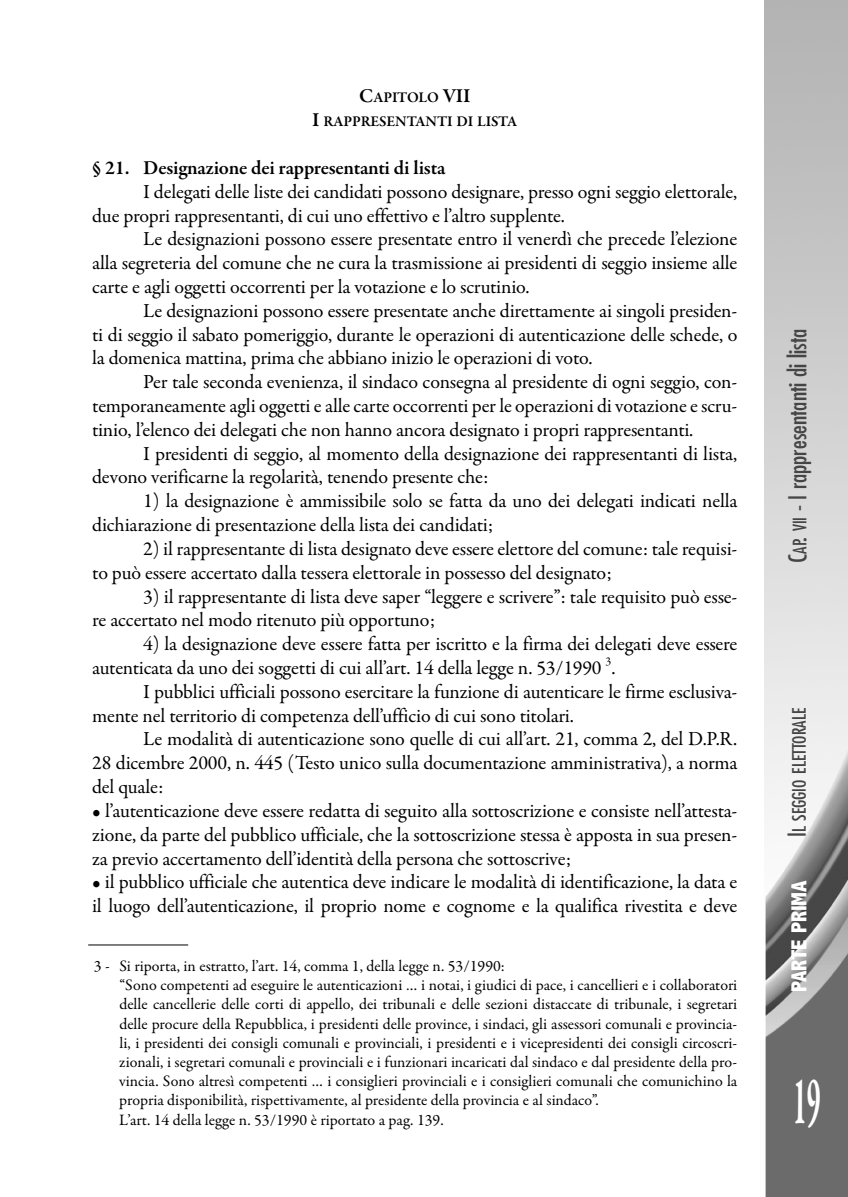
<style>
.page{position:relative;width:848px;height:1197px;background:#fff}
.page>*{position:absolute;margin:0;border:0;box-sizing:border-box;transform-origin:0 0}
.t1{font:700 70px "Garamond Premr Pro";color:#fff;scale:.4 1}
.t2{font:condensed 24px "Futura";color:#454545}
.t3{font:800 condensed 22px "Abadi";color:#fff}
.t4{font:20px/23.8px "Garamond Premr Pro";letter-spacing:-.01em;color:#000}
.t5{font:600 20px "Garamond Premr Pro";letter-spacing:-.01em;color:#000}
.t6{font:condensed 18px "Futura";color:#454545}
.t7{font:16px/19.2px "Garamond Premr Pro";color:#000}
.t8{font:600 15px/23.8px "Garamond Premr Pro";letter-spacing:-.015em;color:#000;text-align:center}
.s1{font-size:20px}
.s2{font-size:18px}
.s3{font-size:24px}
</style>
<div class="page">
<img style="left:764px;top:0;width:84px;height:1196px">
<hr style="left:88px;top:944px;width:100px;height:1px;background:#000">
<p class="t8" style="left:312px;top:87px;width:206px"><span class="s1">C</span>APITOLO <span class="s1">VII<br>I</span> RAPPRESENTANTI DI LISTA</p>
<p class="t5" style="left:92px;top:160px;width:355px">§ 21. Designazione dei rappresentanti di lista</p>
<p class="t4" style="left:92px;top:181px;width:646px;text-indent:51px">I delegati delle liste dei candidati possono designare, presso ogni seggio elettorale, due propri rappresentanti, di cui uno effettivo e l’altro supplente.</p>
<p class="t4" style="left:92px;top:229px;width:646px;text-align:justify;text-indent:51px">Le designazioni possono essere presentate entro il venerdì che precede l’elezione alla segreteria del comune che ne cura la trasmissione ai presidenti di seggio insieme alle carte e agli oggetti occorrenti per la votazione e lo scrutinio.</p>
<p class="t4" style="left:92px;top:300px;width:646px;text-align:justify;text-indent:51px">Le designazioni possono essere presentate anche direttamente ai singoli presiden&shy;ti di seggio il sabato pomeriggio, durante le operazioni di autenticazione delle schede, o la domenica mattina, prima che abbiano inizio le operazioni di voto.</p>
<p class="t4" style="left:92px;top:372px;width:646px;text-align:justify;text-indent:51px">Per tale seconda evenienza, il sindaco consegna al presidente di ogni seggio, con&shy;temporaneamente agli oggetti e alle carte occorrenti per le operazioni di votazione e scru&shy;tinio, l’elenco dei delegati che non hanno ancora designato i propri rappresentanti.</p>
<p class="t4" style="left:92px;top:443px;width:646px;text-indent:51px">I presidenti di seggio, al momento della designazione dei rappresentanti di lista, devono verificarne la regolarità, tenendo presente che:</p>
<p class="t4" style="left:92px;top:491px;width:646px;text-indent:51px">1) la designazione è ammissibile solo se fatta da uno dei delegati indicati nella dichiarazione di presentazione della lista dei candidati;</p>
<p class="t4" style="left:92px;top:538px;width:646px;text-indent:51px">2) il rappresentante di lista designato deve essere elettore del comune: tale requisi&shy;to può essere accertato dalla tessera elettorale in possesso del designato;</p>
<p class="t4" style="left:92px;top:586px;width:646px;text-indent:51px">3) il rappresentante di lista deve saper “leggere e scrivere”: tale requisito può esse&shy;re accertato nel modo ritenuto più opportuno;</p>
<p class="t4" style="left:92px;top:633px;width:646px;text-indent:51px">4) la designazione deve essere fatta per iscritto e la firma dei delegati deve essere autenticata da uno dei soggetti di cui all’art. 14 della legge n. 53/1990 <sup>3</sup>.</p>
<p class="t4" style="left:92px;top:681px;width:646px;text-indent:51px">I pubblici ufficiali possono esercitare la funzione di autenticare le firme esclusiva&shy;mente nel territorio di competenza dell’ufficio di cui sono titolari.</p>
<p class="t4" style="left:92px;top:729px;width:646px;text-align:justify;text-indent:51px">Le modalità di autenticazione sono quelle di cui all’art. 21, comma 2, del D.P.R.<br>28 dicembre 2000, n. 445 (Testo unico sulla documentazione amministrativa), a norma del quale:</p>
<p class="t4" style="left:92px;top:800px;width:646px;text-align:justify">• l’autenticazione deve essere redatta di seguito alla sottoscrizione e consiste nell’attesta&shy;zione, da parte del pubblico ufficiale, che la sottoscrizione stessa è apposta in sua presen&shy;za previo accertamento dell’identità della persona che sottoscrive;</p>
<p class="t4" style="left:92px;top:871px;width:646px">• il pubblico ufficiale che autentica deve indicare le modalità di identificazione, la data e il luogo dell’autenticazione, il proprio nome e cognome e la qualifica rivestita e deve</p>
<p class="t7" style="left:119px;top:957px;width:619px;text-indent:-25px">3 - Si riporta, in estratto, l’art. 14, comma 1, della legge n. 53/1990:<br>“Sono competenti ad eseguire le autenticazioni … i notai, i giudici di pace, i cancellieri e i collaboratori delle cancellerie delle corti di appello, dei tribunali e delle sezioni distaccate di tribunale, i segretari delle procure della Repubblica, i presidenti delle province, i sindaci, gli assessori comunali e provincia&shy;li, i presidenti dei consigli comunali e provinciali, i presidenti e i vicepresidenti dei consigli circoscri&shy;zionali, i segretari comunali e provinciali e i funzionari incaricati dal sindaco e dal presidente della pro&shy;vincia. Sono altresì competenti … i consiglieri provinciali e i consiglieri comunali che comunichino la propria disponibilità, rispettivamente, al presidente della provincia e al sindaco”.<br>L’art. 14 della legge n. 53/1990 è riportato a pag. 139.</p>
<p class="t2" style="left:782px;top:562px;width:236px;rotate:-90deg">C<span class="s2">AP</span>. <span class="s2">VII</span> - I rappresentanti di lista</p>
<p class="t6" style="left:787px;top:837px;width:131px;rotate:-90deg"><span class="s3">I</span>L SEGGIO ELETTORALE</p>
<p class="t3" style="left:786px;top:991px;width:113px;rotate:-90deg">PARTE PRIMA</p>
<h1 class="t1" style="left:792px;top:1073px;width:72px">19</h1>
</div>
